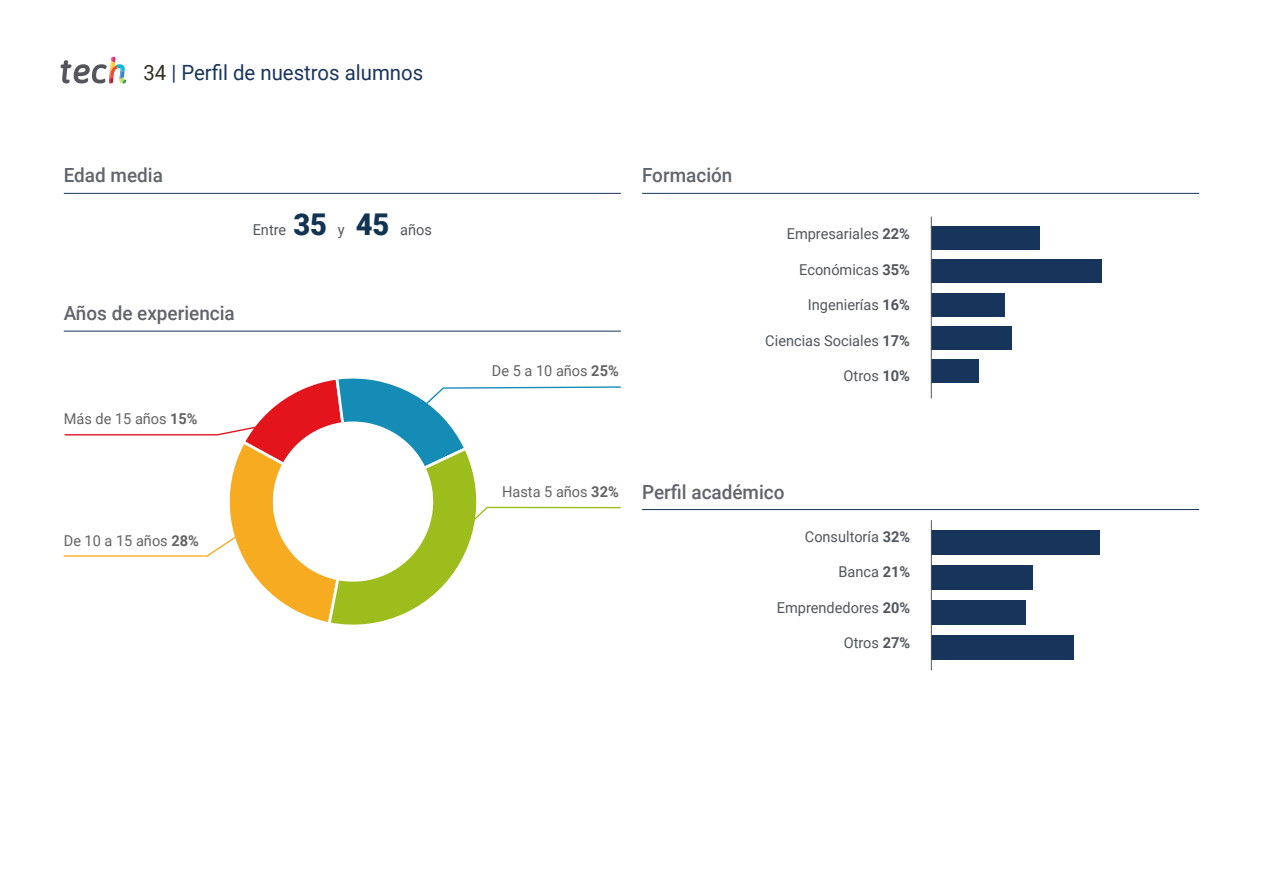
<style>
.page{position:relative;width:1263px;height:893px;background:#fff}
.page>*{position:absolute;margin:0;border:0;box-sizing:border-box;transform-origin:0 0}
.t1{font:21px "Roboto";color:#1a355c}
.t2{font:500 19.5px "Roboto";color:#61646a}
.t3{font:15px "Roboto";color:#52555b}
.t4{font:15px "Roboto";color:#636363}
.s1{color:#312e20}
.s2{font-weight:900;font-size:30px;color:#123352}
.s3{font-weight:700}
</style>
<div class="page">
<svg style="left:61px;top:57px;width:65px;height:27px"></svg>
<hr style="left:64px;top:193px;width:557px;height:1px;background:#17355b">
<hr style="left:642px;top:509px;width:557px;height:1px;background:#17355b">
<div style="left:931px;top:530px;width:169px;height:25px;background:#17355b"></div>
<div style="left:931px;top:565px;width:101px;height:25px;background:#17355b"></div>
<div style="left:931px;top:600px;width:95px;height:25px;background:#17355b"></div>
<div style="left:931px;top:635px;width:143px;height:25px;background:#17355b"></div>
<hr style="left:931px;top:520px;width:1px;height:150px;background:#52555b">
<hr style="left:642px;top:193px;width:557px;height:1px;background:#17355b">
<div style="left:931px;top:226px;width:109px;height:24px;background:#17355b"></div>
<div style="left:931px;top:259px;width:171px;height:24px;background:#17355b"></div>
<div style="left:931px;top:293px;width:74px;height:23px;background:#17355b"></div>
<div style="left:931px;top:326px;width:81px;height:24px;background:#17355b"></div>
<div style="left:931px;top:359px;width:47px;height:24px;background:#17355b"></div>
<hr style="left:931px;top:217px;width:1px;height:181px;background:#52555b">
<hr style="left:64px;top:331px;width:557px;height:1px;background:#17355b">
<svg style="left:64px;top:378px;width:557px;height:247px"></svg>
<h1 class="t1" style="left:144px;top:57px;width:281px"><span class="s1">34</span> | Perfil de nuestros alumnos</h1>
<h2 class="t2" style="left:64px;top:161px;width:101px">Edad media</h2>
<p class="t3" style="left:253px;top:219px;width:181px">Entre <span class="s2">35</span> y <span class="s2">45</span> años</p>
<h2 class="t2" style="left:64px;top:300px;width:173px">Años de experiencia</h2>
<p class="t4" style="left:64px;top:408px;width:135px">Más de 15 años <span class="s3">15%</span></p>
<p class="t4" style="left:64px;top:530px;width:137px">De 10 a 15 años <span class="s3">28%</span></p>
<h2 class="t2" style="left:642px;top:161px;width:92px">Formación</h2>
<p class="t4" style="left:492px;top:361px;width:128px">De 5 a 10 años <span class="s3">25%</span></p>
<p class="t3" style="left:787px;top:224px;width:125px">Empresariales <span class="s3">22%</span></p>
<p class="t3" style="left:799px;top:259px;width:112px">Económicas <span class="s3">35%</span></p>
<p class="t3" style="left:808px;top:295px;width:104px">Ingenierías <span class="s3">16%</span></p>
<p class="t3" style="left:765px;top:330px;width:146px">Ciencias Sociales <span class="s3">17%</span></p>
<p class="t3" style="left:844px;top:366px;width:68px">Otros <span class="s3">10%</span></p>
<p class="t4" style="left:502px;top:481px;width:118px">Hasta 5 años <span class="s3">32%</span></p>
<h2 class="t2" style="left:642px;top:478px;width:144px">Perfil académico</h2>
<p class="t3" style="left:805px;top:526px;width:107px">Consultoría <span class="s3">32%</span></p>
<p class="t3" style="left:838px;top:561px;width:73px">Banca <span class="s3">21%</span></p>
<p class="t3" style="left:777px;top:597px;width:135px">Emprendedores <span class="s3">20%</span></p>
<p class="t3" style="left:844px;top:632px;width:68px">Otros <span class="s3">27%</span></p>
</div>
